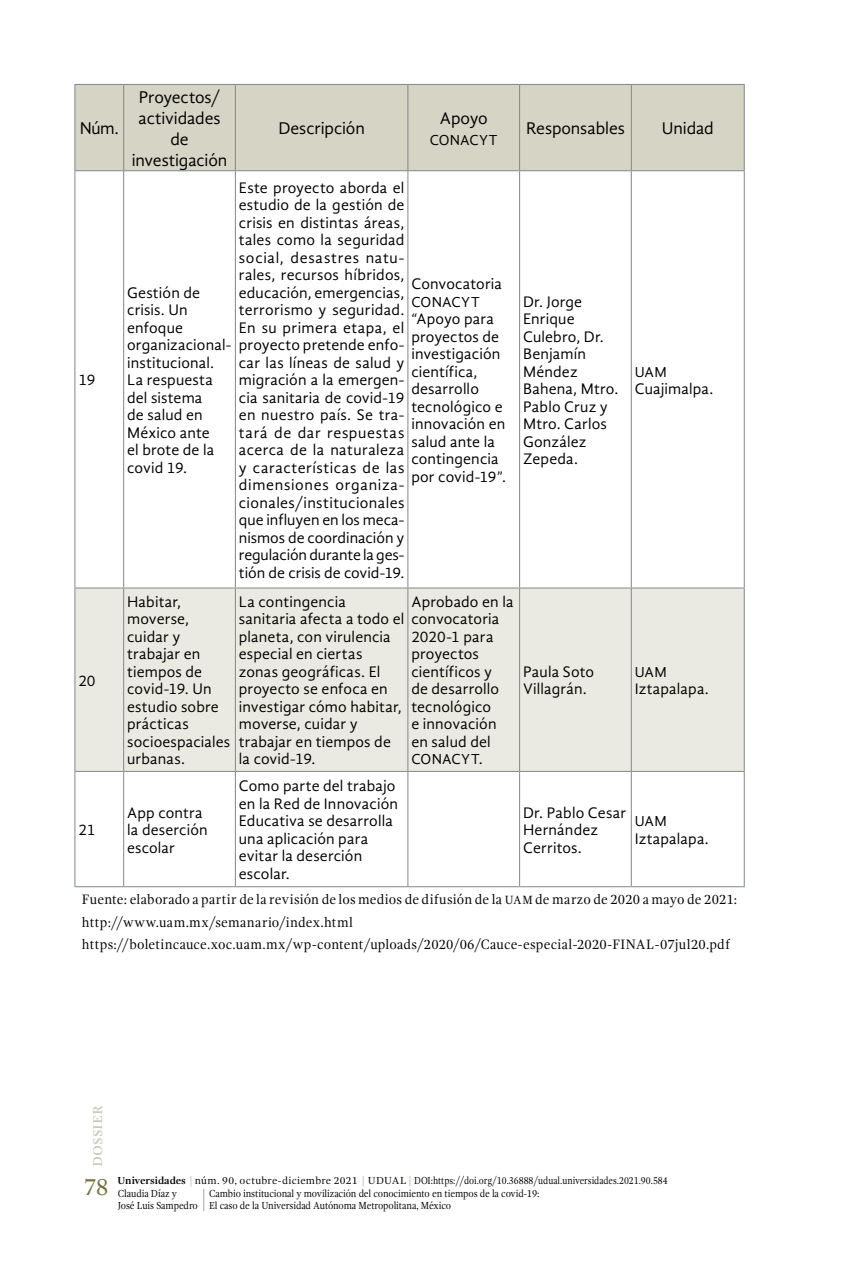
<style>
.page{position:relative;width:844px;height:1265px;background:#fff}
.page>*{position:absolute;margin:0;border:0;box-sizing:border-box;transform-origin:0 0}
.t1{font:24.5px "Gandhi Serif";color:#78703c;scale:.9 1}
.t2{font:17.5px/21px "Gandhi Sans";letter-spacing:-.005em;color:#000;text-align:center}
.t3{font:17.5px "Gandhi Serif";color:#c9c6b1}
.t4{font:15.75px/17.5px "Gandhi Sans";letter-spacing:.01em;color:#000}
.t5{font:14.88px "Gandhi Sans";letter-spacing:.015em;color:#000}
.t6{font:14px/22.4px "Gandhi Serif";letter-spacing:.015em;color:#000;scale:.95 1}
.t7{font:10.5px/12.6px "Gandhi Serif";letter-spacing:-.005em;color:#000;scale:.9 1}
.t8{font:10.5px "Gandhi Serif";letter-spacing:-.005em;color:#000}
.s1{font-size:15.75px}
.s2{font-size:12.25px}
.s3{font-weight:700}
.s4{color:#aea98a}
</style>
<div class="page">
<div style="left:75px;top:85px;width:668px;height:85px;background:#d6d4c5"></div>
<div style="left:75px;top:589px;width:668px;height:182px;background:#ebeae2"></div>
<hr style="left:123px;top:85px;width:1px;height:85px;background:#818888">
<hr style="left:235px;top:85px;width:1px;height:85px;background:#818888">
<hr style="left:407px;top:85px;width:1px;height:85px;background:#818888">
<hr style="left:519px;top:85px;width:1px;height:85px;background:#818888">
<hr style="left:630px;top:85px;width:1px;height:85px;background:#818888">
<hr style="left:123px;top:171px;width:1px;height:417px;background:#818888">
<hr style="left:235px;top:171px;width:1px;height:417px;background:#818888">
<hr style="left:407px;top:171px;width:1px;height:417px;background:#818888">
<hr style="left:519px;top:171px;width:1px;height:417px;background:#818888">
<hr style="left:630px;top:171px;width:1px;height:417px;background:#818888">
<hr style="left:123px;top:588px;width:1px;height:183px;background:#818888">
<hr style="left:235px;top:588px;width:1px;height:183px;background:#818888">
<hr style="left:407px;top:588px;width:1px;height:183px;background:#818888">
<hr style="left:519px;top:588px;width:1px;height:183px;background:#818888">
<hr style="left:630px;top:588px;width:1px;height:183px;background:#818888">
<hr style="left:123px;top:772px;width:1px;height:114px;background:#818888">
<hr style="left:235px;top:772px;width:1px;height:114px;background:#818888">
<hr style="left:407px;top:772px;width:1px;height:114px;background:#818888">
<hr style="left:519px;top:772px;width:1px;height:114px;background:#818888">
<hr style="left:630px;top:772px;width:1px;height:114px;background:#818888">
<hr style="left:74px;top:171px;width:1px;height:417px;background:#818888">
<hr style="left:743px;top:171px;width:1px;height:417px;background:#818888">
<hr style="left:74px;top:84px;width:50px;height:1px;background:#818888">
<hr style="left:124px;top:84px;width:111px;height:1px;background:#818888">
<hr style="left:235px;top:84px;width:173px;height:1px;background:#818888">
<hr style="left:408px;top:84px;width:111px;height:1px;background:#818888">
<hr style="left:519px;top:84px;width:112px;height:1px;background:#818888">
<hr style="left:631px;top:84px;width:113px;height:1px;background:#818888">
<hr style="left:74px;top:170px;width:50px;height:1px;background:#818888">
<hr style="left:124px;top:170px;width:111px;height:1px;background:#818888">
<hr style="left:235px;top:170px;width:173px;height:1px;background:#818888">
<hr style="left:408px;top:170px;width:111px;height:1px;background:#818888">
<hr style="left:519px;top:170px;width:112px;height:1px;background:#818888">
<hr style="left:631px;top:170px;width:113px;height:1px;background:#818888">
<hr style="left:74px;top:85px;width:1px;height:85px;background:#818888">
<hr style="left:743px;top:85px;width:1px;height:85px;background:#818888">
<hr style="left:74px;top:588px;width:50px;height:1px;background:#818888">
<hr style="left:74px;top:588px;width:1px;height:183px;background:#818888">
<hr style="left:124px;top:588px;width:111px;height:1px;background:#818888">
<hr style="left:235px;top:588px;width:173px;height:1px;background:#818888">
<hr style="left:408px;top:588px;width:111px;height:1px;background:#818888">
<hr style="left:519px;top:588px;width:112px;height:1px;background:#818888">
<hr style="left:631px;top:588px;width:113px;height:1px;background:#818888">
<hr style="left:743px;top:588px;width:1px;height:183px;background:#818888">
<hr style="left:74px;top:771px;width:50px;height:1px;background:#818888">
<hr style="left:74px;top:772px;width:1px;height:114px;background:#818888">
<hr style="left:124px;top:771px;width:111px;height:1px;background:#818888">
<hr style="left:235px;top:771px;width:173px;height:1px;background:#818888">
<hr style="left:408px;top:771px;width:111px;height:1px;background:#818888">
<hr style="left:519px;top:771px;width:112px;height:1px;background:#818888">
<hr style="left:631px;top:771px;width:113px;height:1px;background:#818888">
<hr style="left:743px;top:772px;width:1px;height:114px;background:#818888">
<hr style="left:74px;top:886px;width:50px;height:1px;background:#818888">
<hr style="left:124px;top:886px;width:111px;height:1px;background:#818888">
<hr style="left:235px;top:886px;width:173px;height:1px;background:#818888">
<hr style="left:408px;top:886px;width:111px;height:1px;background:#818888">
<hr style="left:519px;top:886px;width:112px;height:1px;background:#818888">
<hr style="left:631px;top:886px;width:113px;height:1px;background:#818888">
<svg style="left:203px;top:1189px;width:1px;height:22px"></svg>
<p class="t2" style="left:80px;top:118px;width:40px">Núm.</p>
<p class="t4" style="left:78px;top:371px;width:19px">19</p>
<p class="t4" style="left:78px;top:672px;width:19px">20</p>
<p class="t4" style="left:78px;top:821px;width:19px">21</p>
<p class="t2" style="left:132px;top:86px;width:97px">Proyectos/ actividades de investigación</p>
<p class="t4" style="left:127px;top:284px;width:106px">Gestión de crisis. Un enfoque organizacional&shy;institucional.<br>La respuesta del sistema<br>de salud en<br>México ante<br>el brote de la covid 19.</p>
<p class="t2" style="left:278px;top:118px;width:88px">Descripción</p>
<p class="t2" style="left:440px;top:107px;width:49px">Apoyo</p>
<p class="t5" style="left:430px;top:131px;width:69px">CONACYT</p>
<p class="t4" style="left:239px;top:179px;width:167px;text-align:justify">Este proyecto aborda el estudio de la gestión de crisis en distintas áreas, tales como la seguridad social, desastres natu&shy;rales, recursos híbridos, educación, emergencias, terrorismo y seguridad.<br>En su primera etapa, el proyecto pretende enfo&shy;car las líneas de salud y migración a la emergen&shy;cia sanitaria de covid-19 en nuestro país. Se tra&shy;tará de dar respuestas acerca de la naturaleza y características de las dimensiones organiza&shy;cionales/institucionales que influyen en los meca&shy;nismos de coordinación y regulación durante la ges&shy;tión de crisis de covid-19.</p>
<p class="t4" style="left:411px;top:275px;width:92px">Convocatoria</p>
<p class="t5" style="left:411px;top:293px;width:70px">CONACYT</p>
<p class="t4" style="left:411px;top:310px;width:96px">“Apoyo para proyectos de investigación científica, desarrollo tecnológico e innovación en salud ante la contingencia por covid-19”.</p>
<p class="t4" style="left:411px;top:593px;width:104px">Aprobado en la</p>
<p class="t4" style="left:411px;top:628px;width:89px">2020-1 para proyectos científicos y de desarrollo tecnológico e innovación en salud del</p>
<p class="t5" style="left:411px;top:751px;width:73px">CONACYT<span class="s1">.</span></p>
<p class="t4" style="left:127px;top:593px;width:105px">Habitar, moverse, cuidar y trabajar en tiempos de covid-19. Un estudio sobre prácticas socioespaciales urbanas.</p>
<p class="t4" style="left:239px;top:593px;width:262px">La contingencia<br>sanitaria afecta a todo el convocatoria planeta, con virulencia<br>especial en ciertas<br>zonas geográficas. El<br>proyecto se enfoca en<br>investigar cómo habitar,<br>moverse, cuidar y<br>trabajar en tiempos de<br>la covid-19.</p>
<p class="t4" style="left:127px;top:804px;width:82px">App contra la deserción escolar</p>
<p class="t4" style="left:239px;top:777px;width:160px">Como parte del trabajo en la Red de Innovación<br>Educativa se desarrolla una aplicación para evitar la deserción escolar.</p>
<p class="t2" style="left:526px;top:118px;width:100px">Responsables</p>
<p class="t2" style="left:661px;top:118px;width:53px">Unidad</p>
<p class="t4" style="left:523px;top:293px;width:97px">Dr. Jorge<br>Enrique<br>Culebro, Dr.<br>Benjamín<br>Méndez<br>Bahena, Mtro.<br>Pablo Cruz y<br>Mtro. Carlos<br>González<br>Zepeda.</p>
<p class="t5" style="left:634px;top:363px;width:33px">UAM</p>
<p class="t4" style="left:634px;top:380px;width:80px">Cuajimalpa.</p>
<p class="t4" style="left:523px;top:663px;width:72px">Paula Soto<br>Villagrán.</p>
<p class="t5" style="left:634px;top:664px;width:33px">UAM</p>
<p class="t4" style="left:634px;top:680px;width:75px">Iztapalapa.</p>
<p class="t4" style="left:523px;top:804px;width:104px">Dr. Pablo Cesar<br>Hernández<br>Cerritos.</p>
<p class="t5" style="left:634px;top:813px;width:33px">UAM</p>
<p class="t4" style="left:634px;top:830px;width:75px">Iztapalapa.</p>
<p class="t6" style="left:82px;top:889px;width:691px">Fuente: elaborado a partir de la revisión de los medios de difusión de la <span class="s2">UAM</span> de marzo de 2020 a mayo de 2021: http://www.uam.mx/semanario/index.html https://boletincauce.xoc.uam.mx/wp-content/uploads/2020/06/Cauce-especial-2020-FINAL-07jul20.pdf</p>
<p class="t3" style="left:86px;top:1167px;width:63px;rotate:-90deg">dossier</p>
<h1 class="t1" style="left:84px;top:1173px;width:28px">78</h1>
<p class="t8" style="left:118px;top:1175px;width:551px"><span class="s3">Universidades</span> <span class="s4">|</span> núm. 90, octubre-diciembre 2021 <span class="s4">|</span> UDUAL <span class="s4">|</span> DOI:https://doi.org/10.36888/udual.universidades.2021.90.584</p>
<p class="t7" style="left:118px;top:1187px;width:90px">Claudia Díaz y<br>José Luis Sampedro</p>
<p class="t7" style="left:209px;top:1187px;width:368px">Cambio institucional y movilización del conocimiento en tiempos de la covid-19:<br>El caso de la Universidad Autónoma Metropolitana, México</p>
</div>
